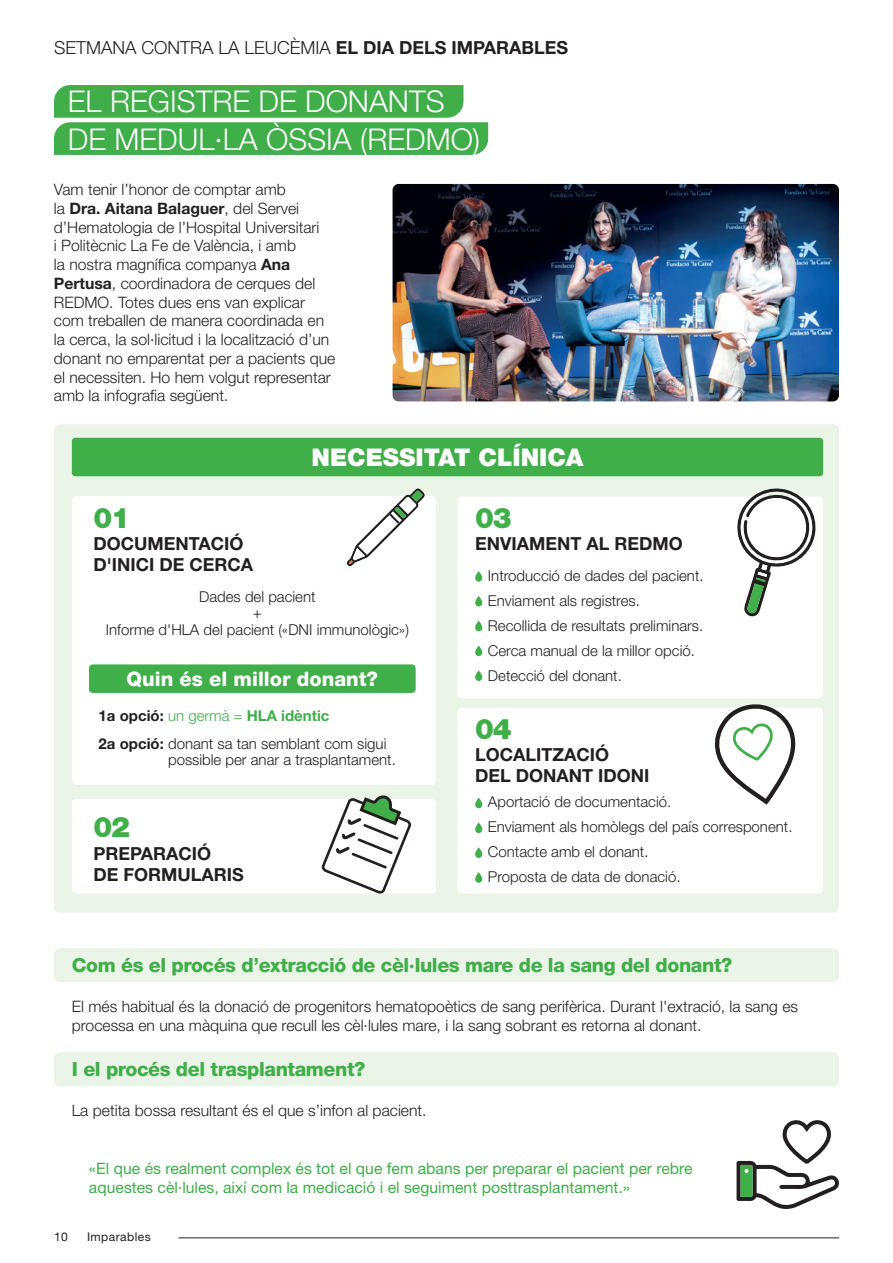
<style>
.page{position:relative;width:893px;height:1263px;background:#fff}
.page>*{position:absolute;margin:0;border:0;box-sizing:border-box;transform-origin:0 0}
.t1{font:300 30px/37.5px "Helvetica Neue LT Std";color:#fff}
.t2{font:900 28.35px "Helvetica Neue LT Std";letter-spacing:-.05em;color:#40ae49}
.t3{font:900 24.45px "Helvetica Neue LT Std";color:#fff}
.t4{font:800 19.95px "Helvetica Neue LT Std";color:#fff}
.t5{font:800 19.5px "Helvetica Neue LT Std";letter-spacing:-.02em;color:#40ae49}
.t6{font:700 18px/21px "Helvetica Neue LT Std";color:#231f20}
.t7{font:300 18px "Helvetica Neue LT Std";color:#231f20}
.t8{font:300 15.75px/18.8px "Helvetica Neue LT Std";color:#231f20}
.t9{font:15.75px/18.8px "Helvetica Neue LT Std";color:#40ae49}
.t10{font:300 15px/25px "Helvetica Neue LT Std";color:#231f20}
.t11{font:12px "Helvetica Neue LT Std";letter-spacing:.04em;color:#231f20}
.s1{font-weight:700}
.s2{color:#40ae49}
.s3{font-weight:700;color:#40ae49}
</style>
<div class="page">
<img style="left:393px;top:184px;width:446px;height:217px">
<div style="left:54px;top:424px;width:785px;height:488px;background:#eaf4e7;border-radius:5px"></div>
<div style="left:54px;top:948px;width:785px;height:34px;background:#eaf4e7;border-radius:6px"></div>
<div style="left:54px;top:1052px;width:785px;height:34px;background:#eaf4e7;border-radius:6px"></div>
<svg style="left:736px;top:1120px;width:103px;height:89px"></svg>
<div style="left:72px;top:438px;width:751px;height:38px;background:#40ae49;border-radius:3px"></div>
<div style="left:72px;top:496px;width:364px;height:289px;background:#fff;border-radius:4px"></div>
<svg style="left:347px;top:488px;width:78px;height:78px"></svg>
<div style="left:72px;top:799px;width:364px;height:94px;background:#fff;border-radius:4px"></div>
<svg style="left:319px;top:795px;width:95px;height:99px"></svg>
<div style="left:457px;top:496px;width:366px;height:203px;background:#fff;border-radius:4px"></div>
<svg style="left:735px;top:488px;width:83px;height:129px"></svg>
<svg style="left:475px;top:571px;width:7px;height:11px"></svg>
<svg style="left:475px;top:596px;width:7px;height:11px"></svg>
<svg style="left:475px;top:621px;width:7px;height:10px"></svg>
<svg style="left:475px;top:646px;width:7px;height:10px"></svg>
<svg style="left:475px;top:670px;width:7px;height:11px"></svg>
<div style="left:457px;top:707px;width:366px;height:186px;background:#fff;border-radius:4px"></div>
<svg style="left:711px;top:704px;width:88px;height:101px"></svg>
<svg style="left:475px;top:798px;width:7px;height:10px"></svg>
<svg style="left:475px;top:822px;width:7px;height:11px"></svg>
<svg style="left:475px;top:847px;width:7px;height:11px"></svg>
<svg style="left:475px;top:872px;width:7px;height:11px"></svg>
<div style="left:89px;top:664px;width:327px;height:29px;background:#40ae49;border-radius:4px"></div>
<svg style="left:54px;top:85px;width:434px;height:70px;background:#52b55b"></svg>
<hr style="left:178px;top:1237px;width:661px;height:1px;background:#231f20">
<p class="t7" style="left:54px;top:37px;width:516px">SETMANA CONTRA LA LEUCÈMIA <span class="s1">EL DIA DELS IMPARABLES</span></p>
<h1 class="t1" style="left:68px;top:82px;width:414px">EL REGISTRE DE DONANTS<br>DE MEDUL·LA ÒSSIA (REDMO)</h1>
<p class="t8" style="left:54px;top:180px;width:283px">Vam tenir l’honor de comptar amb<br>la <span class="s1">Dra. Aitana Balaguer</span>, del Servei d’Hematologia de l’Hospital Universitari<br>i Politècnic La Fe de València, i amb<br>la nostra magnífica companya <span class="s1">Ana Pertusa</span>, coordinadora de cerques del REDMO. Totes dues ens van explicar com treballen de manera coordinada en la cerca, la sol·licitud i la localització d’un donant no emparentat per a pacients que el necessiten. Ho hem volgut representar amb la infografia següent.</p>
<h3 class="t3" style="left:311px;top:442px;width:274px">NECESSITAT CLÍNICA</h3>
<h2 class="t2" style="left:94px;top:501px;width:38px">01</h2>
<p class="t6" style="left:94px;top:533px;width:161px">DOCUMENTACIÓ<br>D'INICI DE CERCA</p>
<p class="t10" style="left:106px;top:588px;width:305px;line-height:16.5px;text-align:center">Dades del pacient<br>+<br>Informe d'HLA del pacient («DNI immunològic»)</p>
<p class="t4" style="left:127px;top:667px;width:253px">Quin és el millor donant?</p>
<p class="t10" style="left:99px;top:701px;width:289px;line-height:27.9px"><span class="s1">1a opció:</span> <span class="s2">un germà =</span> <span class="s3">HLA idèntic<br></span><span class="s1">2a opció:</span> donant sa tan semblant com sigui</p>
<p class="t10" style="left:168px;top:747px;width:229px">possible per anar a trasplantament.</p>
<h2 class="t2" style="left:94px;top:810px;width:38px">02</h2>
<p class="t6" style="left:94px;top:842px;width:152px">PREPARACIÓ<br>DE FORMULARIS</p>
<h2 class="t2" style="left:475px;top:501px;width:38px">03</h2>
<p class="t6" style="left:475px;top:533px;width:209px">ENVIAMENT AL REDMO</p>
<p class="t10" style="left:488px;top:563px;width:217px">Introducció de dades del pacient.<br>Enviament als registres.<br>Recollida de resultats preliminars.<br>Cerca manual de la millor opció.<br>Detecció del donant.</p>
<h2 class="t2" style="left:475px;top:711px;width:38px">04</h2>
<p class="t6" style="left:475px;top:744px;width:176px">LOCALITZACIÓ<br>DEL DONANT IDONI</p>
<p class="t10" style="left:488px;top:789px;width:306px">Aportació de documentació.<br>Enviament als homòlegs del país corresponent.<br>Contacte amb el donant.<br>Proposta de data de donació.</p>
<p class="t5" style="left:72px;top:953px;width:662px">Com és el procés d’extracció de cèl·lules mare de la sang del donant?</p>
<p class="t8" style="left:72px;top:997px;width:728px">El més habitual és la donació de progenitors hematopoètics de sang perifèrica. Durant l'extració, la sang es processa en una màquina que recull les cèl·lules mare, i la sang sobrant es retorna al donant.</p>
<p class="t5" style="left:72px;top:1057px;width:295px">I el procés del trasplantament?</p>
<p class="t8" style="left:72px;top:1101px;width:356px">La petita bossa resultant és el que s’infon al pacient.</p>
<p class="t9" style="left:89px;top:1159px;width:605px">«El que és realment complex és tot el que fem abans per preparar el pacient per rebre aquestes cèl·lules, així com la medicació i el seguiment posttrasplantament.»</p>
<p class="t11" style="left:54px;top:1229px;width:15px">10</p>
<p class="t11" style="left:87px;top:1229px;width:65px">Imparables</p>
</div>
